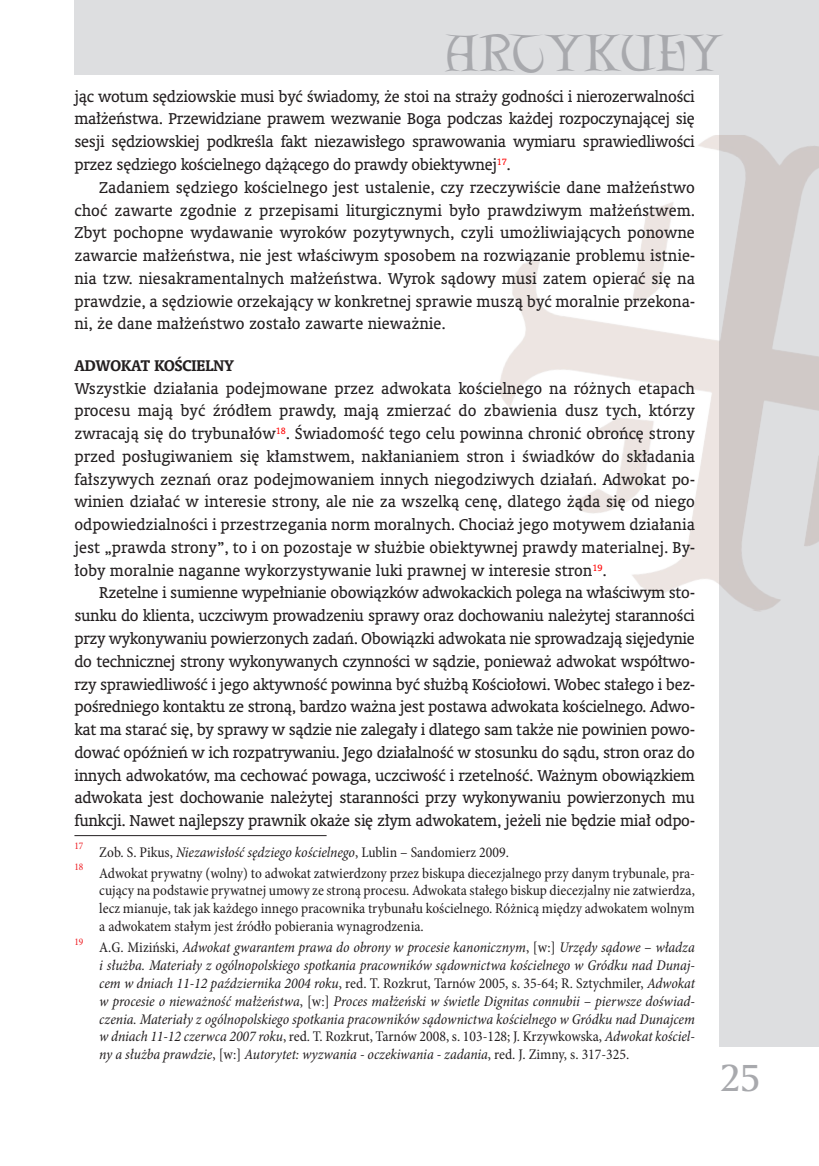
<style>
.page{position:relative;width:819px;height:1166px;background:#fff}
.page>*{position:absolute;margin:0;border:0;box-sizing:border-box;transform-origin:0 0}
.t1{font:46.55px "Lettergical PL";letter-spacing:-.005em;color:#a8a9ad}
.t2{font:36.75px "Amerigo PL";color:#a8a9ad}
.Normalny_PK{font:15.75px/22.8px "Oranda PL";letter-spacing:-.02em;color:#231f20;text-align:justify}
.Normalny_PK_1{font:15.75px/22.8px "Oranda PL";color:#231f20;text-align:justify}
.Normalny_PK_1-2{font:700 15.75px "Oranda PL";color:#231f20}
.przypisy_PK{font:italic condensed 14.88px/17.8px "Minion Pro";letter-spacing:-.005em;color:#231f20;text-align:justify}
.przypisy_PK-2{font:condensed 14.88px/17.8px "Minion Pro";color:#231f20;text-align:justify}
.przypisy_PK-3{font:condensed 10.15px "Minion Pro";color:#ee1d23}
.s1{font-style:italic}
.s2{font-style:normal}
</style>
<div class="page">
<div style="left:719px;top:0;width:100px;height:1047px;background:#dddee0"></div>
<div style="left:74px;top:0;width:745px;height:74px;background:#dddee0"></div>
<img style="left:499px;top:135px;width:320px;height:477px">
<hr style="left:74px;top:835px;width:252px;height:1px;background:#231f20">
<h1 class="t1" style="left:445px;top:25px;width:279px">ARTYKUŁY</h1>
<p class="Normalny_PK" style="left:74px;top:85px;width:622px">jąc wotum sędziowskie musi być świadomy, że stoi na straży godności i nierozerwalności małżeństwa. Przewidziane prawem wezwanie Boga podczas każdej rozpoczynającej się sesji sędziowskiej podkreśla fakt niezawisłego sprawowania wymiaru sprawiedliwości przez sędziego kościelnego dążącego do prawdy obiektywnej<sup>17</sup>.</p>
<p class="Normalny_PK" style="left:74px;top:176px;width:622px;text-indent:25px">Zadaniem sędziego kościelnego jest ustalenie, czy rzeczywiście dane małżeństwo choć zawarte zgodnie z przepisami liturgicznymi było prawdziwym małżeństwem.<br>Zbyt pochopne wydawanie wyroków pozytywnych, czyli umożliwiających ponowne zawarcie małżeństwa, nie jest właściwym sposobem na rozwiązanie problemu istnie&shy;nia tzw. niesakramentalnych małżeństwa. Wyrok sądowy musi zatem opierać się na prawdzie, a sędziowie orzekający w konkretnej sprawie muszą być moralnie przekona&shy;ni, że dane małżeństwo zostało zawarte nieważnie.</p>
<p class="Normalny_PK_1-2" style="left:74px;top:355px;width:161px">ADWOKAT KOŚCIELNY</p>
<p class="Normalny_PK_1" style="left:74px;top:376px;width:622px">Wszystkie działania podejmowane przez adwokata kościelnego na różnych etapach procesu mają być źródłem prawdy, mają zmierzać do zbawienia dusz tych, którzy zwracają się do trybunałów<sup>18</sup>. Świadomość tego celu powinna chronić obrońcę strony przed posługiwaniem się kłamstwem, nakłanianiem stron i świadków do składania fałszywych zeznań oraz podejmowaniem innych niegodziwych działań. Adwokat po&shy;winien działać w interesie strony, ale nie za wszelką cenę, dlatego żąda się od niego odpowiedzialności i przestrzegania norm moralnych. Chociaż jego motywem działania jest „prawda strony”, to i on pozostaje w służbie obiektywnej prawdy materialnej. By&shy;łoby moralnie naganne wykorzystywanie luki prawnej w interesie stron<sup>19</sup>.</p>
<p class="Normalny_PK" style="left:74px;top:581px;width:622px;text-indent:25px">Rzetelne i sumienne wypełnianie obowiązków adwokackich polega na właściwym sto&shy;sunku do klienta, uczciwym prowadzeniu sprawy oraz dochowaniu należytej staranności przy wykonywaniu powierzonych zadań. Obowiązki adwokata nie sprowadzają sięjedynie do technicznej strony wykonywanych czynności w sądzie, ponieważ adwokat współtwo&shy;rzy sprawiedliwość i jego aktywność powinna być służbą Kościołowi. Wobec stałego i bez&shy;pośredniego kontaktu ze stroną, bardzo ważna jest postawa adwokata kościelnego. Adwo&shy;kat ma starać się, by sprawy w sądzie nie zalegały i dlatego sam także nie powinien powo&shy;dować opóźnień w ich rozpatrywaniu. Jego działalność w stosunku do sądu, stron oraz do innych adwokatów, ma cechować powaga, uczciwość i rzetelność. Ważnym obowiązkiem adwokata jest dochowanie należytej staranności przy wykonywaniu powierzonych mu funkcji. Nawet najlepszy prawnik okaże się złym adwokatem, jeżeli nie będzie miał odpo-</p>
<p class="przypisy_PK-3" style="left:74px;top:839px;width:11px">17</p>
<p class="przypisy_PK-2" style="left:99px;top:843px;width:411px">Zob. S. Pikus, <span class="s1">Niezawisłość sędziego kościelnego</span>, Lublin – Sandomierz 2009.</p>
<p class="przypisy_PK-3" style="left:74px;top:860px;width:11px">18</p>
<p class="przypisy_PK-2" style="left:99px;top:864px;width:597px">Adwokat prywatny (wolny) to adwokat zatwierdzony przez biskupa diecezjalnego przy danym trybunale, pra&shy;cujący na podstawie prywatnej umowy ze stroną procesu. Adwokata stałego biskup diecezjalny nie zatwierdza, lecz mianuje, tak jak każdego innego pracownika trybunału kościelnego. Różnicą między adwokatem wolnym a adwokatem stałym jest źródło pobierania wynagrodzenia.</p>
<p class="przypisy_PK-3" style="left:74px;top:935px;width:11px">19</p>
<p class="przypisy_PK" style="left:99px;top:938px;width:597px"><span class="s2">A.G. Miziński,</span> Adwokat gwarantem prawa do obrony w procesie kanonicznym<span class="s2">, [w:]</span> Urzędy sądowe – władza i służba. Materiały z ogólnopolskiego spotkania pracowników sądownictwa kościelnego w Gródku nad Dunaj&shy;cem w dniach 11-12 października 2004 roku<span class="s2">, red. T. Rozkrut, Tarnów 2005, s. 35-64; R. Sztychmiler,</span> Adwokat w procesie o nieważność małżeństwa<span class="s2">, [w:]</span> Proces małżeński w świetle Dignitas connubii – pierwsze doświad&shy;czenia. Materiały z ogólnopolskiego spotkania pracowników sądownictwa kościelnego w Gródku nad Dunajcem w dniach 11-12 czerwca 2007 roku<span class="s2">, red. T. Rozkrut, Tarnów 2008, s. 103-128; J. Krzywkowska,</span> Adwokat kościel&shy;ny a służba prawdzie<span class="s2">, [w:]</span> Autorytet: wyzwania - oczekiwania - zadania<span class="s2">, red. J. Zimny, s. 317-325.</span></p>
<h2 class="t2" style="left:719px;top:1053px;width:42px">25</h2>
</div>
